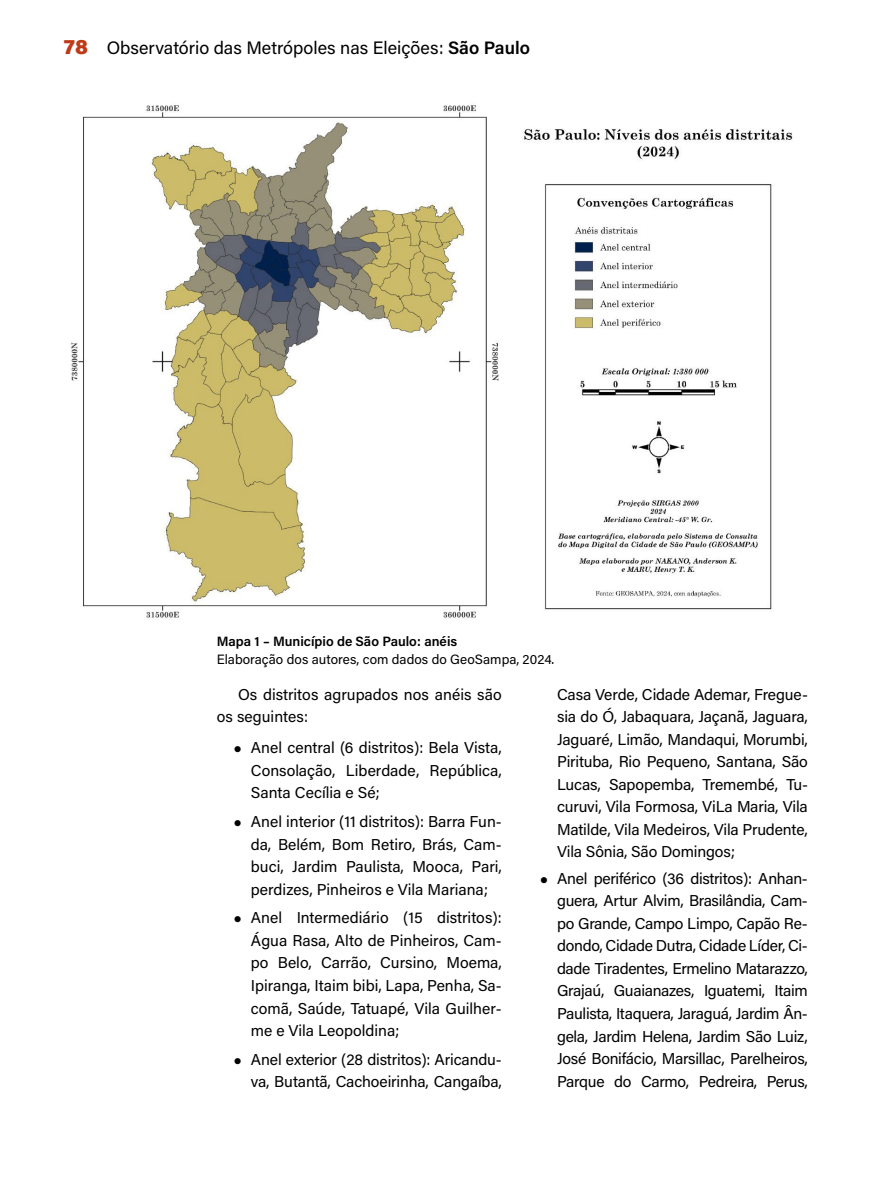
<style>
.page{position:relative;width:893px;height:1191px;background:#fff}
.page>*{position:absolute;margin:0;border:0;box-sizing:border-box;transform-origin:0 0}
.t1{font:18px "Acumin Variable Concept";letter-spacing:.025em;color:#000}
.t2{font:15.75px/22.5px "Acumin Variable Concept";letter-spacing:.015em;color:#000;text-align:justify}
.t3{font:13.5px/18px "Acumin Variable Concept";letter-spacing:.025em;color:#000}
.s1{font-size:21px;color:#bf3a18}
</style>
<div class="page">
<img style="left:71px;top:105px;width:722px;height:513px">
<p class="t1" style="left:64px;top:35px;width:467px"><span class="s1">78</span> Observatório das Metrópoles nas Eleições: São Paulo</p>
<p class="t3" style="left:217px;top:632px;width:339px">Mapa 1 – Município de São Paulo: anéis<br>Elaboração dos autores, com dados do GeoSampa, 2024.</p>
<p class="t2" style="left:217px;top:682px;width:286px;text-indent:21px">Os distritos agrupados nos anéis são os seguintes:</p>
<p class="t2" style="left:251px;top:735px;width:252px;text-indent:-17px">● Anel central (6 distritos): Bela Vista, Consolação, Liberdade, República, Santa Cecília e Sé;</p>
<p class="t2" style="left:251px;top:809px;width:252px;text-indent:-17px">● Anel interior (11 distritos): Barra Fun&shy;da, Belém, Bom Retiro, Brás, Cam&shy;buci, Jardim Paulista, Mooca, Pari, perdizes, Pinheiros e Vila Mariana;</p>
<p class="t2" style="left:251px;top:906px;width:252px;text-indent:-17px">● Anel Intermediário (15 distritos):<br>Água Rasa, Alto de Pinheiros, Cam&shy;po Belo, Carrão, Cursino, Moema, Ipiranga, Itaim bibi, Lapa, Penha, Sa&shy;comã, Saúde, Tatuapé, Vila Guilher&shy;me e Vila Leopoldina;</p>
<p class="t2" style="left:234px;top:1047px;width:269px;text-align:right">● Anel exterior (28 distritos): Aricandu&shy;va, Butantã, Cachoeirinha, Cangaíba,</p>
<p class="t2" style="left:557px;top:682px;width:252px">Casa Verde, Cidade Ademar, Fregue&shy;sia do Ó, Jabaquara, Jaçanã, Jaguara, Jaguaré, Limão, Mandaqui, Morumbi, Pirituba, Rio Pequeno, Santana, São Lucas, Sapopemba, Tremembé, Tu&shy;curuvi, Vila Formosa, ViLa Maria, Vila Matilde, Vila Medeiros, Vila Prudente, Vila Sônia, São Domingos;</p>
<p class="t2" style="left:557px;top:866px;width:252px;text-indent:-17px">● Anel periférico (36 distritos): Anhan&shy;guera, Artur Alvim, Brasilândia, Cam&shy;po Grande, Campo Limpo, Capão Re&shy;dondo, Cidade Dutra, Cidade Líder, Ci&shy;dade Tiradentes, Ermelino Matarazzo, Grajaú, Guaianazes, Iguatemi, Itaim Paulista, Itaquera, Jaraguá, Jardim Ân&shy;gela, Jardim Helena, Jardim São Luiz, José Bonifácio, Marsillac, Parelheiros, Parque do Carmo, Pedreira, Perus,</p>
</div>
